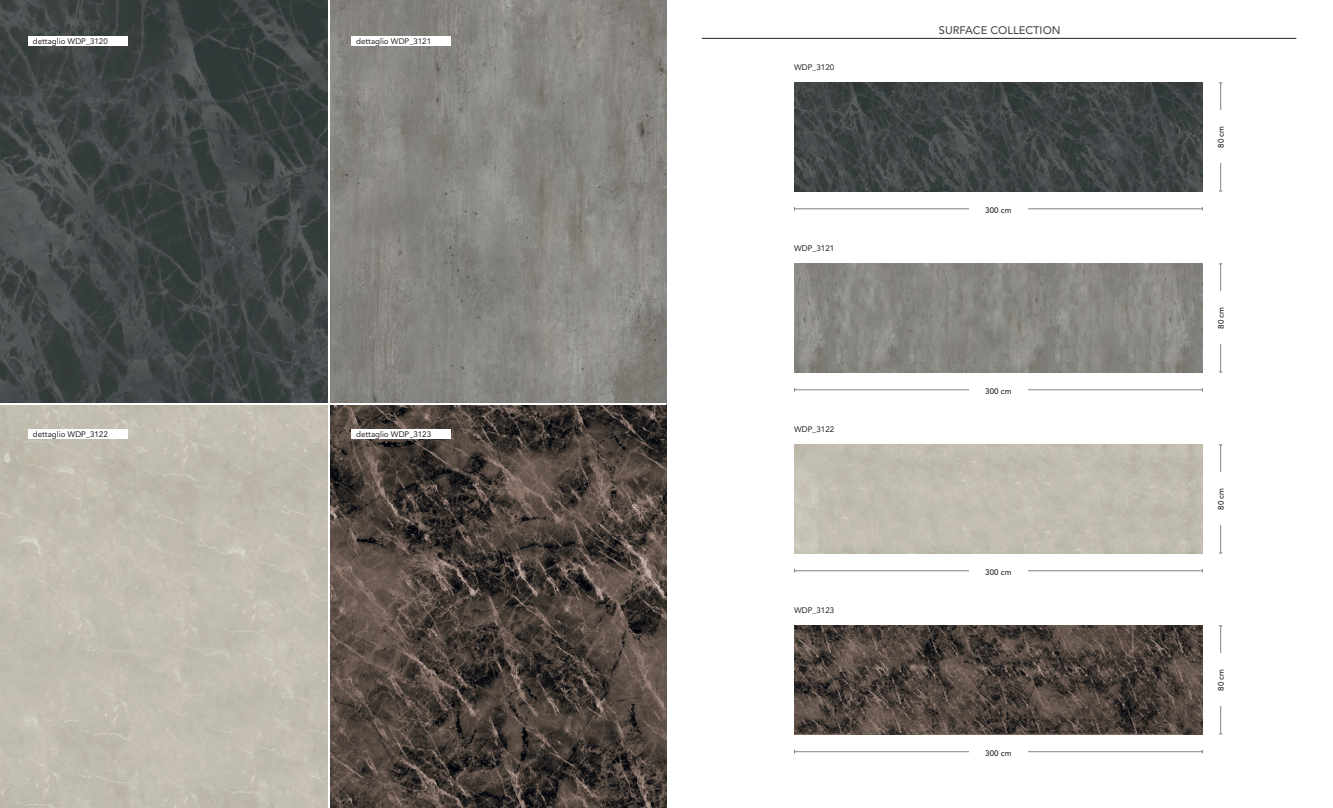
<style>
.page{position:relative;width:1333px;height:808px;background:#fff}
.page>*{position:absolute;margin:0;border:0;box-sizing:border-box;transform-origin:0 0}
.t1{font:500 11px "Avenir";color:#4b4c4d}
.t2{font:8px "Avenir";color:#231f20}
.t3{font:500 8px "Avenir";color:#231f20}
</style>
<div class="page">
<img style="left:794px;top:82px;width:408px;height:109px">
<img style="left:794px;top:263px;width:408px;height:109px">
<div style="left:794px;top:444px;width:408px;height:109px;background:#c1bdaf"></div>
<img style="left:794px;top:625px;width:408px;height:109px">
<img style="left:0;top:0;width:666px;height:808px">
<div style="left:28px;top:36px;width:100px;height:9px;background:#fff"></div>
<div style="left:28px;top:429px;width:100px;height:10px;background:#fff"></div>
<div style="left:351px;top:36px;width:100px;height:9px;background:#fff"></div>
<div style="left:351px;top:429px;width:100px;height:10px;background:#fff"></div>
<hr style="left:0;top:403px;width:666px;height:2px;background:#fff">
<hr style="left:328px;top:0;width:2px;height:808px;background:#fff">
<hr style="left:794px;top:208px;width:408px;height:1px;background:#808285">
<div style="left:969px;top:203px;width:58px;height:12px;background:#fff"></div>
<hr style="left:1220px;top:83px;width:1px;height:108px;background:#808285">
<div style="left:1215px;top:111px;width:11px;height:52px;background:#fff"></div>
<hr style="left:794px;top:389px;width:408px;height:1px;background:#808285">
<div style="left:969px;top:384px;width:58px;height:11px;background:#fff"></div>
<hr style="left:1220px;top:264px;width:1px;height:108px;background:#808285">
<div style="left:1215px;top:292px;width:11px;height:52px;background:#fff"></div>
<hr style="left:794px;top:570px;width:408px;height:1px;background:#808285">
<div style="left:969px;top:565px;width:58px;height:11px;background:#fff"></div>
<hr style="left:1220px;top:445px;width:1px;height:108px;background:#808285">
<div style="left:1215px;top:473px;width:11px;height:52px;background:#fff"></div>
<hr style="left:794px;top:751px;width:408px;height:1px;background:#808285">
<div style="left:969px;top:746px;width:58px;height:11px;background:#fff"></div>
<hr style="left:1220px;top:626px;width:1px;height:108px;background:#808285">
<div style="left:1215px;top:654px;width:11px;height:52px;background:#fff"></div>
<hr style="left:702px;top:38px;width:594px;height:1px;background:#231f20">
<p class="t2" style="left:33px;top:36px;width:76px">dettaglio WDP_3120</p>
<p class="t2" style="left:33px;top:430px;width:76px">dettaglio WDP_3122</p>
<p class="t2" style="left:356px;top:36px;width:76px">dettaglio WDP_3121</p>
<p class="t2" style="left:356px;top:430px;width:76px">dettaglio WDP_3123</p>
<p class="t2" style="left:794px;top:63px;width:42px">WDP_3120</p>
<p class="t2" style="left:794px;top:244px;width:42px">WDP_3121</p>
<p class="t2" style="left:794px;top:425px;width:42px">WDP_3122</p>
<p class="t2" style="left:794px;top:606px;width:42px">WDP_3123</p>
<h1 class="t1" style="left:938px;top:24px;width:123px">SURFACE COLLECTION</h1>
<p class="t3" style="left:985px;top:206px;width:28px">300 cm</p>
<p class="t3" style="left:985px;top:387px;width:28px">300 cm</p>
<p class="t3" style="left:985px;top:568px;width:28px">300 cm</p>
<p class="t3" style="left:985px;top:748px;width:28px">300 cm</p>
<p class="t3" style="left:1216px;top:148px;width:23px;rotate:-90deg">80 cm</p>
<p class="t3" style="left:1216px;top:329px;width:23px;rotate:-90deg">80 cm</p>
<p class="t3" style="left:1216px;top:510px;width:23px;rotate:-90deg">80 cm</p>
<p class="t3" style="left:1216px;top:691px;width:23px;rotate:-90deg">80 cm</p>
</div>
